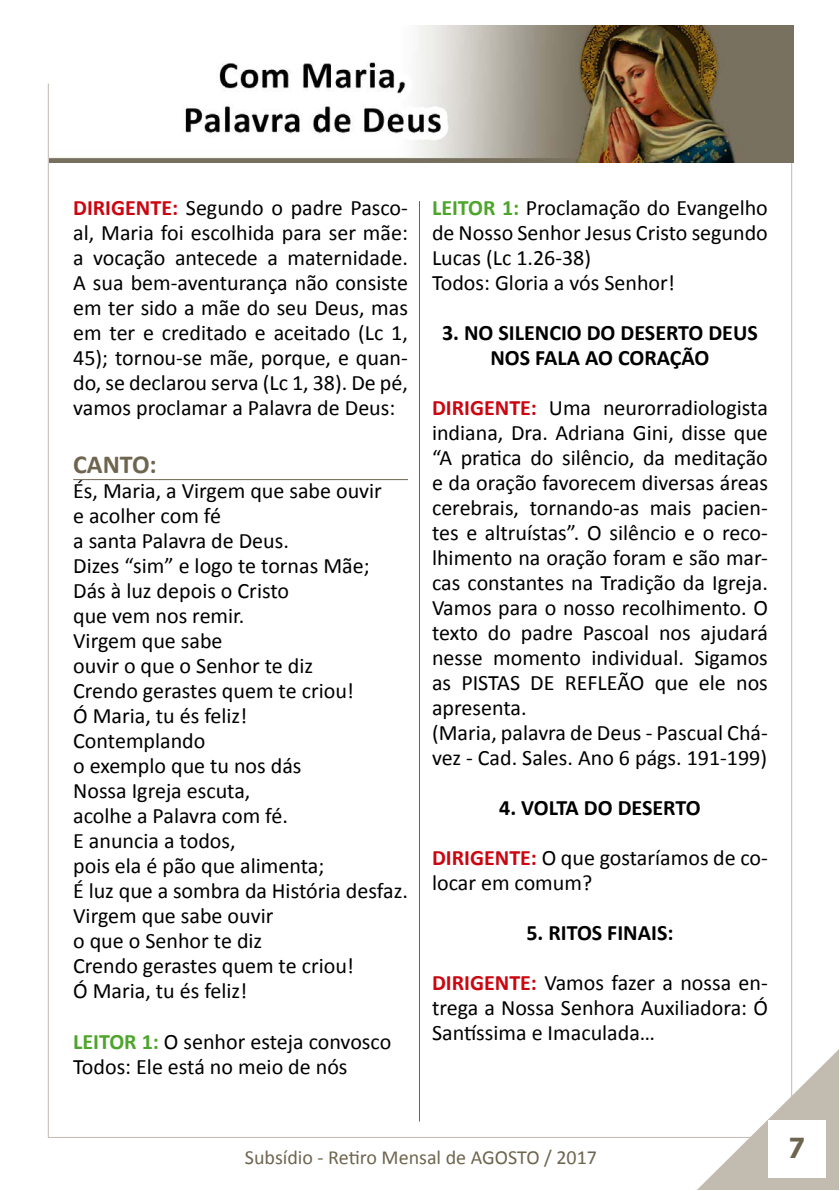
<style>
.page{position:relative;width:840px;height:1191px;background:#fff}
.page>*{position:absolute;margin:0;border:0;box-sizing:border-box;transform-origin:0 0}
.t1{font:700 26px "Calibri";color:#6e654f}
.t2{font:24px "Bell Centennial BT Bold Listing";color:#6e654f}
.t3{font:22px/25px "Calibri";color:#000}
.t4{font:700 22px/25px "Calibri";color:#000;text-align:center}
.t5{font:20px "Calibri";color:#6e654f}
.s1{font-weight:700;color:#cb0610}
.s2{font-weight:700;color:#4ea52b}
</style>
<div class="page">
<svg style="left:696px;top:1049px;width:142px;height:141px"></svg>
<div style="left:767px;top:1120px;width:58px;height:57px;background:#fff"></div>
<img style="left:49px;top:25px;width:743px;height:137px">
<hr style="left:419px;top:201px;width:1px;height:920px;background:#6e654f">
<hr style="left:73px;top:479px;width:335px;height:1px;background:#6e654f">
<p class="t3" style="left:73px;top:195px;width:336px;text-align:justify"><span class="s1">DIRIGENTE:</span> Segundo o padre Pasco&shy;al, Maria foi escolhida para ser mãe: a vocação antecede a maternidade.<br>A sua bem-aventurança não consiste em ter sido a mãe do seu Deus, mas em ter e creditado e aceitado (Lc 1, 45); tornou-se mãe, porque, e quan&shy;do, se declarou serva (Lc 1, 38). De pé, vamos proclamar a Palavra de Deus:</p>
<p class="t1" style="left:73px;top:448px;width:85px">CANTO:</p>
<p class="t3" style="left:73px;top:479px;width:336px">És, Maria, a Virgem que sabe ouvir<br>e acolher com fé<br>a santa Palavra de Deus.<br>Dizes “sim” e logo te tornas Mãe;<br>Dás à luz depois o Cristo<br>que vem nos remir.<br>Virgem que sabe<br>ouvir o que o Senhor te diz<br>Crendo gerastes quem te criou!<br>Ó Maria, tu és feliz!<br>Contemplando<br>o exemplo que tu nos dás<br>Nossa Igreja escuta,<br>acolhe a Palavra com fé.<br>E anuncia a todos,<br>pois ela é pão que alimenta;<br>É luz que a sombra da História desfaz.<br>Virgem que sabe ouvir<br>o que o Senhor te diz<br>Crendo gerastes quem te criou!<br>Ó Maria, tu és feliz!</p>
<p class="t3" style="left:73px;top:1028px;width:319px"><span class="s2">LEITOR 1:</span> O senhor esteja convosco<br>Todos: Ele está no meio de nós</p>
<p class="t3" style="left:432px;top:195px;width:337px"><span class="s2">LEITOR 1:</span> Proclamação do Evangelho de Nosso Senhor Jesus Cristo segundo<br>Lucas (Lc 1.26-38)<br>Todos: Gloria a vós Senhor!</p>
<p class="t4" style="left:442px;top:320px;width:317px">3. NO SILENCIO DO DESERTO DEUS<br>NOS FALA AO CORAÇÃO</p>
<p class="t3" style="left:432px;top:395px;width:337px"><span class="s1">DIRIGENTE:</span> Uma neurorradiologista indiana, Dra. Adriana Gini, disse que “A pratica do silêncio, da meditação e da oração favorecem diversas áreas cerebrais, tornando-as mais pacien&shy;tes e altruístas”. O silêncio e o reco&shy;lhimento na oração foram e são mar&shy;cas constantes na Tradição da Igreja.<br>Vamos para o nosso recolhimento. O texto do padre Pascoal nos ajudará nesse momento individual. Sigamos as PISTAS DE REFLEÃO que ele nos apresenta.<br>(Maria, palavra de Deus - Pascual Chá&shy;vez - Cad. Sales. Ano 6 págs. 191-199)</p>
<p class="t4" style="left:499px;top:795px;width:203px">4. VOLTA DO DESERTO</p>
<p class="t3" style="left:432px;top:845px;width:337px"><span class="s1">DIRIGENTE:</span> O que gostaríamos de co&shy;locar em comum?</p>
<p class="t4" style="left:526px;top:920px;width:148px">5. RITOS FINAIS:</p>
<p class="t3" style="left:432px;top:970px;width:337px;text-align:justify"><span class="s1">DIRIGENTE:</span> Vamos fazer a nossa en&shy;trega a Nossa Senhora Auxiliadora: Ó Santíssima e Imaculada…</p>
<p class="t5" style="left:245px;top:1144px;width:353px">Subsídio - Retiro Mensal de AGOSTO / 2017</p>
<p class="t2" style="left:788px;top:1131px;width:18px">7</p>
</div>
